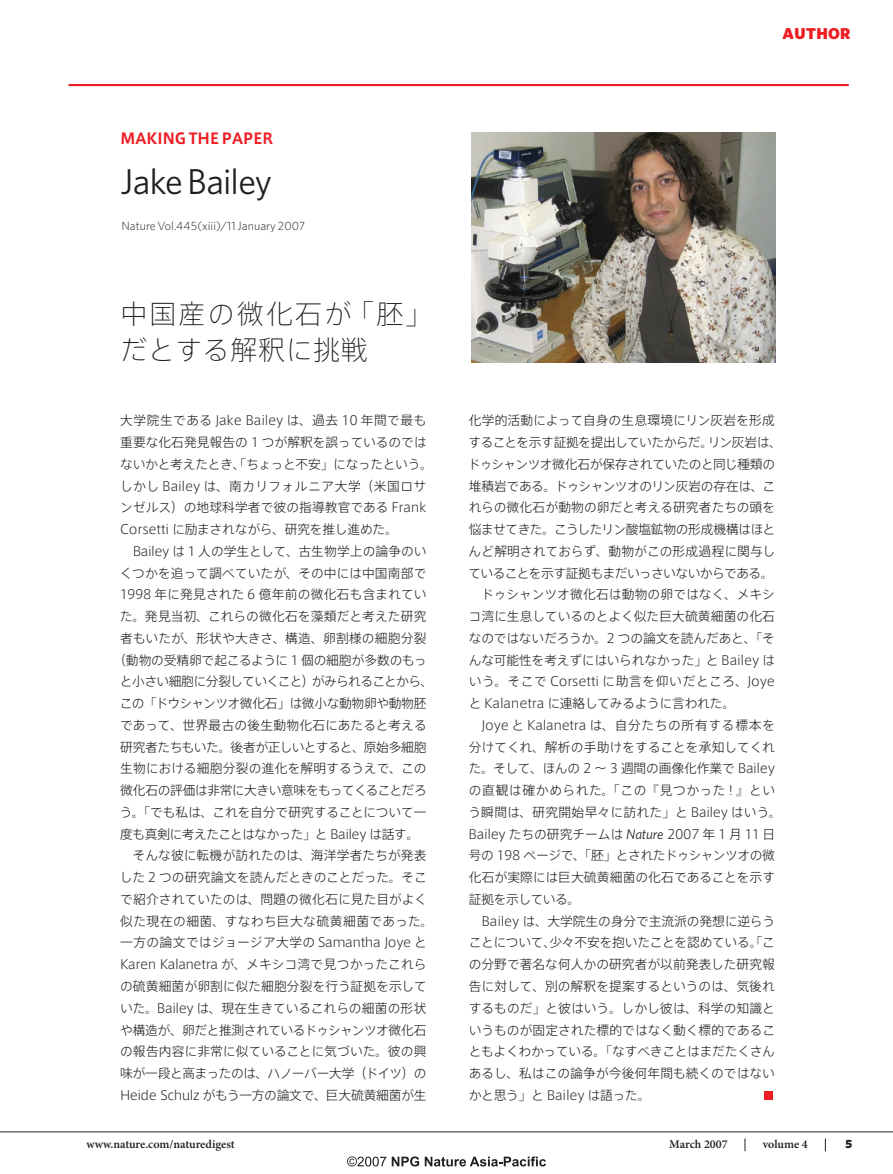
<style>
.page{position:relative;width:893px;height:1174px;background:#fff}
.page>*{position:absolute;margin:0;border:0;box-sizing:border-box;transform-origin:0 0}
.t1{font:36px "Whitney";letter-spacing:-.02em;color:#231f20}
.t2{font:200 27px/36px "Axis Std";letter-spacing:.02em;color:#231f20}
.t3{font:900 15.75px "Whitney";letter-spacing:.02em;color:#ee1d23}
.t4{font:700 15px "Axis Std";letter-spacing:.01em;color:#ee1d23}
.t5{font:300 12.75px/21.8px "Axis Std";letter-spacing:-.01em;color:#231f20}
.t6{font:300 12.75px "Axis Std";letter-spacing:-.035em;color:#231f20}
.t7{font:300 12.75px "Axis Std";letter-spacing:.01em;color:#231f20}
.t8{font:300 12.75px "Axis Std";letter-spacing:.015em;color:#231f20}
.t9{font:300 12.75px "Axis Std";letter-spacing:-.04em;color:#231f20}
.t10{font:300 12.75px "Axis Std";letter-spacing:.035em;color:#231f20}
.t11{font:300 12.75px "Axis Std";letter-spacing:-.05em;color:#231f20}
.t12{font:300 12.75px "Axis Std";letter-spacing:-.045em;color:#231f20}
.t13{font:300 12.75px "Axis Std";letter-spacing:.045em;color:#231f20}
.t14{font:300 12.75px "Axis Std";letter-spacing:-.03em;color:#231f20}
.t15{font:600 12px "Minion Pro";color:#231f20}
.t16{font:300 12px "Whitney";letter-spacing:.005em;color:#231f20}
.s1{font-family:"Whitney";font-weight:400;font-style:italic;font-size:14.1px}
</style>
<div class="page">
<svg style="left:825px;top:1138px;width:1px;height:13px"></svg>
<svg style="left:745px;top:1138px;width:1px;height:13px"></svg>
<hr style="left:0;top:1131px;width:893px;height:1px;background:#231f20">
<hr style="left:69px;top:84px;width:780px;height:2px;background:#ee1d23">
<div style="left:764px;top:1091px;width:9px;height:8px;background:#ee1d23"></div>
<img style="left:472px;top:132px;width:303px;height:230px">
<svg style="left:347px;top:1156px;width:39px;height:10px"></svg>
<svg style="left:392px;top:1156px;width:27px;height:10px"></svg>
<svg style="left:425px;top:1156px;width:121px;height:10px"></svg>
<p class="t4" style="left:120px;top:127px;width:154px">MAKING THE PAPER</p>
<h1 class="t1" style="left:120px;top:160px;width:153px">Jake Bailey</h1>
<p class="t16" style="left:121px;top:218px;width:185px">Nature Vol.445(xiii)/11 January 2007</p>
<h2 class="t2" style="left:120px;top:294px;width:314px">中国産の微化石が「胚」だとする解釈に挑戦</h2>
<p class="t5" style="left:120px;top:409px;width:314px">大学院生である Jake Bailey は、過去 10 年間で最も重要な化石発見報告の 1 つが解釈を誤っているのではないかと考えたとき、「ちょっと不安」になったという。しかし Bailey は、南カリフォルニア大学（米国ロサンゼルス）の地球科学者で彼の指導教官である Frank<br>Corsetti に励まされながら、研究を推し進めた。</p>
<p class="t5" style="left:133px;top:539px;width:295px">Bailey は 1 人の学生として、古生物学上の論争のい</p>
<p class="t5" style="left:120px;top:561px;width:308px">くつかを追って調べていたが、その中には中国南部で</p>
<p class="t8" style="left:120px;top:585px;width:308px">1998 年に発見された 6 億年前の微化石も含まれてい</p>
<p class="t7" style="left:120px;top:607px;width:308px">た。発見当初、これらの微化石を藻類だと考えた研究</p>
<p class="t7" style="left:120px;top:628px;width:308px">者もいたが、形状や大きさ、構造、卵割様の細胞分裂</p>
<p class="t5" style="left:113px;top:648px;width:315px">（動物の受精卵で起こるように 1 個の細胞が多数のもっ</p>
<p class="t11" style="left:120px;top:672px;width:315px">と小さい細胞に分裂していくこと）がみられることから、</p>
<p class="t5" style="left:120px;top:691px;width:308px">この「ドウシャンツオ微化石」は微小な動物卵や動物胚</p>
<p class="t7" style="left:120px;top:715px;width:308px">であって、世界最古の後生動物化石にあたると考える</p>
<p class="t6" style="left:120px;top:737px;width:308px">研究者たちもいた。後者が正しいとすると、原始多細胞</p>
<p class="t5" style="left:120px;top:757px;width:308px">生物における細胞分裂の進化を解明するうえで、この</p>
<p class="t6" style="left:120px;top:781px;width:308px">微化石の評価は非常に大きい意味をもってくることだろ</p>
<p class="t5" style="left:120px;top:800px;width:308px">う。「でも私は、これを自分で研究することについて一</p>
<p class="t9" style="left:120px;top:824px;width:300px">度も真剣に考えたことはなかった」と Bailey は話す。</p>
<p class="t5" style="left:133px;top:844px;width:295px">そんな彼に転機が訪れたのは、海洋学者たちが発表</p>
<p class="t5" style="left:120px;top:865px;width:309px">した 2 つの研究論文を読んだときのことだった。そこ</p>
<p class="t7" style="left:120px;top:889px;width:308px">で紹介されていたのは、問題の微化石に見た目がよく</p>
<p class="t10" style="left:120px;top:911px;width:314px">似た現在の細菌、すなわち巨大な硫黄細菌であった。</p>
<p class="t5" style="left:120px;top:931px;width:308px">一方の論文ではジョージア大学の Samantha Joye と</p>
<p class="t5" style="left:120px;top:952px;width:308px">Karen Kalanetra が、メキシコ湾で見つかったこれら</p>
<p class="t5" style="left:120px;top:974px;width:308px">の硫黄細菌が卵割に似た細胞分裂を行う証拠を示して</p>
<p class="t5" style="left:120px;top:996px;width:308px">いた。Bailey は、現在生きているこれらの細菌の形状</p>
<p class="t6" style="left:120px;top:1020px;width:308px">や構造が、卵だと推測されているドゥシャンツオ微化石</p>
<p class="t7" style="left:120px;top:1042px;width:308px">の報告内容に非常に似ていることに気づいた。彼の興</p>
<p class="t6" style="left:120px;top:1063px;width:308px">味が一段と高まったのは、ハノーバー大学（ドイツ）の</p>
<p class="t5" style="left:120px;top:1083px;width:308px">Heide Schulz がもう一方の論文で、巨大硫黄細菌が生</p>
<p class="t15" style="left:86px;top:1137px;width:150px">www.nature.com/naturedigest</p>
<p class="t3" style="left:783px;top:24px;width:69px">AUTHOR</p>
<p class="t5" style="left:469px;top:409px;width:308px">化学的活動によって自身の生息環境にリン灰岩を形成</p>
<p class="t9" style="left:469px;top:433px;width:315px">することを示す証拠を提出していたからだ。リン灰岩は、</p>
<p class="t6" style="left:468px;top:454px;width:309px">ドゥシャンツオ微化石が保存されていたのと同じ種類の</p>
<p class="t6" style="left:469px;top:476px;width:308px">堆積岩である。ドゥシャンツオのリン灰岩の存在は、こ</p>
<p class="t5" style="left:469px;top:496px;width:308px">れらの微化石が動物の卵だと考える研究者たちの頭を</p>
<p class="t9" style="left:469px;top:520px;width:308px">悩ませてきた。こうしたリン酸塩鉱物の形成機構はほと</p>
<p class="t5" style="left:469px;top:539px;width:308px">んど解明されておらず、動物がこの形成過程に関与し</p>
<p class="t12" style="left:469px;top:563px;width:306px">ていることを示す証拠もまだいっさいないからである。</p>
<p class="t5" style="left:481px;top:583px;width:295px">ドゥシャンツオ微化石は動物の卵ではなく、メキシ</p>
<p class="t5" style="left:469px;top:604px;width:308px">コ湾に生息しているのとよく似た巨大硫黄細菌の化石</p>
<p class="t5" style="left:469px;top:626px;width:308px">なのではないだろうか。2 つの論文を読んだあと、「そ</p>
<p class="t5" style="left:469px;top:648px;width:308px">んな可能性を考えずにはいられなかった」と Bailey は</p>
<p class="t10" style="left:469px;top:672px;width:308px">いう。そこで Corsetti に助言を仰いだところ、Joye</p>
<p class="t5" style="left:469px;top:691px;width:268px">と Kalanetra に連絡してみるように言われた。</p>
<p class="t8" style="left:482px;top:715px;width:295px">Joye と Kalanetra は、自分たちの所有する標本を</p>
<p class="t5" style="left:469px;top:735px;width:308px">分けてくれ、解析の手助けをすることを承知してくれ</p>
<p class="t5" style="left:469px;top:757px;width:308px">た。そして、ほんの 2 〜 3 週間の画像化作業で Bailey</p>
<p class="t13" style="left:469px;top:781px;width:308px">の直観は確かめられた。「この『見つかった！』とい</p>
<p class="t8" style="left:469px;top:802px;width:315px">う瞬間は、研究開始早々に訪れた」と Bailey はいう。</p>
<p class="t5" style="left:469px;top:822px;width:308px">Bailey たちの研究チームは <span class="s1">Nature</span> 2007 年 1 月 11 日</p>
<p class="t6" style="left:469px;top:846px;width:308px">号の 198 ページで、「胚」とされたドゥシャンツオの微</p>
<p class="t5" style="left:469px;top:865px;width:308px">化石が実際には巨大硫黄細菌の化石であることを示す</p>
<p class="t14" style="left:469px;top:889px;width:113px">証拠を示している。</p>
<p class="t5" style="left:481px;top:909px;width:295px">Bailey は、大学院生の身分で主流派の発想に逆らう</p>
<p class="t5" style="left:469px;top:931px;width:308px">ことについて、少々不安を抱いたことを認めている。「こ</p>
<p class="t5" style="left:469px;top:952px;width:308px">の分野で著名な何人かの研究者が以前発表した研究報</p>
<p class="t5" style="left:469px;top:974px;width:308px">告に対して、別の解釈を提案するというのは、気後れ</p>
<p class="t5" style="left:469px;top:996px;width:308px">するものだ」と彼はいう。しかし彼は、科学の知識と</p>
<p class="t5" style="left:469px;top:1018px;width:308px">いうものが固定された標的ではなく動く標的であるこ</p>
<p class="t5" style="left:469px;top:1039px;width:308px">ともよくわかっている。「なすべきことはまだたくさん</p>
<p class="t5" style="left:469px;top:1061px;width:308px">あるし、私はこの論争が今後何年間も続くのではない</p>
<p class="t5" style="left:469px;top:1083px;width:183px">かと思う」と Bailey は語った。</p>
<p class="t15" style="left:669px;top:1137px;width:60px">March 2007</p>
<p class="t15" style="left:763px;top:1137px;width:47px">volume 4</p>
</div>
